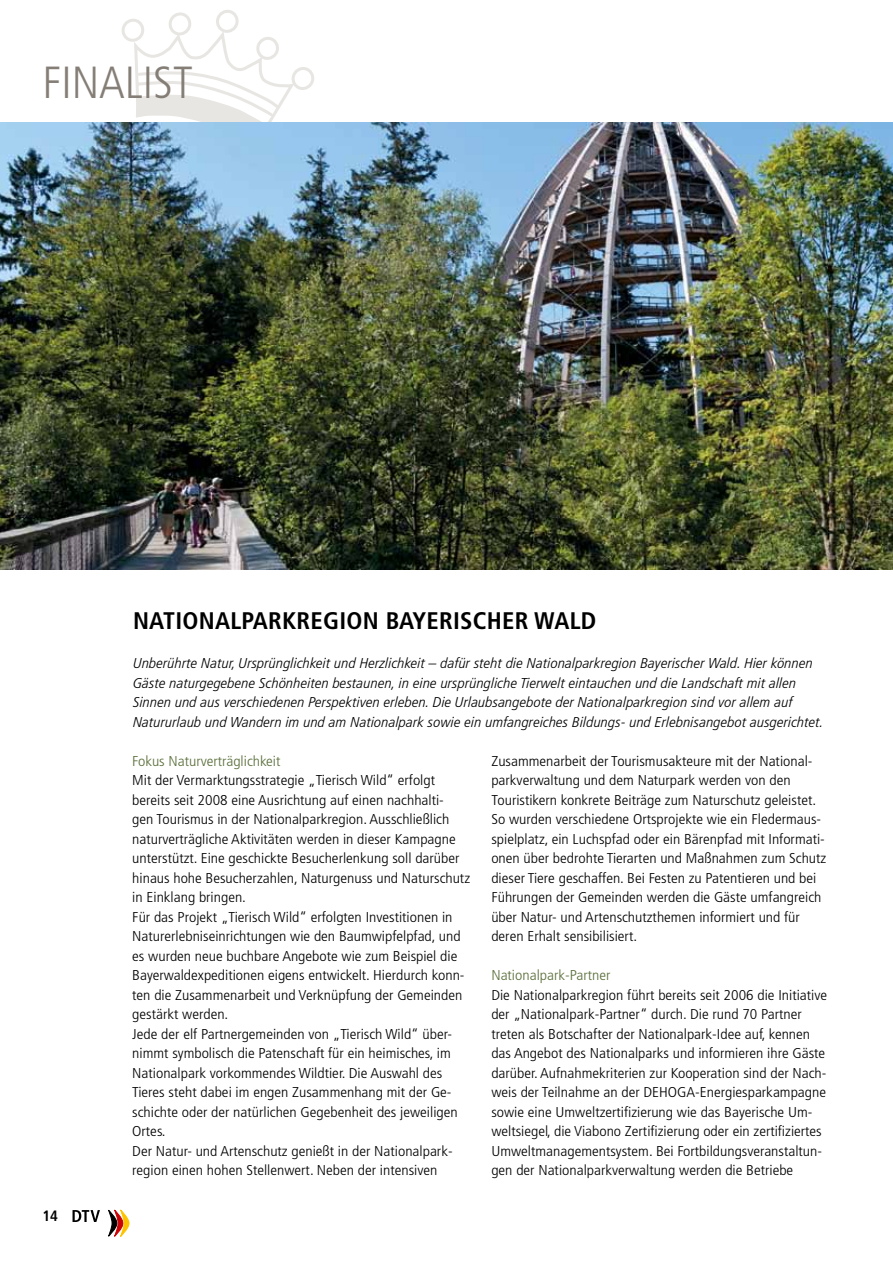
<style>
.page{position:relative;width:893px;height:1263px;background:#fff}
.page>*{position:absolute;margin:0;border:0;box-sizing:border-box;transform-origin:0 0}
.t1{font:300 condensed 45px "Frutiger LT Pro";color:#857e76}
.t2{font:700 condensed 24px "Frutiger LT Pro";letter-spacing:.01em;color:#000}
.t3{font:700 condensed 15px "Frutiger LT Pro";color:#000}
.t4{font:300 condensed 14.25px/19.5px "Frutiger LT Pro";color:#000;scale:1.1 1}
.t5{font:italic 300 condensed 14.25px/19.5px "Frutiger LT Pro";color:#000;scale:1.1 1}
.t6{font:300 condensed 14.25px "Frutiger LT Pro";color:#596e39;scale:1.1 1}
</style>
<div class="page">
<svg style="left:121px;top:10px;width:193px;height:112px"></svg>
<img style="left:0;top:122px;width:893px;height:448px">
<svg style="left:73px;top:1210px;width:27px;height:12px"></svg>
<svg style="left:108px;top:1210px;width:21px;height:26px"></svg>
<h1 class="t1" style="left:43px;top:56px;width:152px">FINALIST</h1>
<h2 class="t2" style="left:133px;top:607px;width:150px">NATIONALPARKRE</h2>
<h2 class="t2" style="left:323px;top:607px;width:275px">GION BAYERISCHER WALD</h2>
<p class="t5" style="left:133px;top:654px;width:629px">Unberührte Natur, Ursprünglichkeit und Herzlichkeit – dafür steht die Nationalparkregion Bayerischer Wald. Hier können Gäste naturgegebene Schönheiten bestaunen, in eine ursprüngliche Tierwelt eintauchen und die Landschaft mit allen Sinnen und aus verschiedenen Perspektiven erleben. Die Urlaubsangebote der Nationalparkregion sind vor allem auf Natururlaub und Wandern im und am Nationalpark sowie ein umfangreiches Bildungs- und Erlebnisangebot ausgerichtet.</p>
<p class="t3" style="left:43px;top:1207px;width:17px">14</p>
<p class="t6" style="left:132px;top:753px;width:136px">Fokus Naturverträglichkeit</p>
<p class="t4" style="left:132px;top:771px;width:309px">Mit der Vermarktungsstrategie „Tierisch Wild“ erfolgt bereits seit 2008 eine Ausrichtung auf einen nachhalti-<br>gen Tourismus in der Nationalparkregion. Ausschließlich naturverträgliche Aktivitäten werden in dieser Kampagne unterstützt. Eine geschickte Besucherlenkung soll darüber hinaus hohe Besucherzahlen, Naturgenuss und Naturschutz in Einklang bringen.<br>Für das Projekt „Tierisch Wild“ erfolgten Investitionen in Naturerlebniseinrichtungen wie den Baumwipfelpfad, und es wurden neue buchbare Angebote wie zum Beispiel die Bayerwaldexpeditionen eigens entwickelt. H ierdurch konn&shy;ten die Zusammenarbeit und Verknüpfung der Gemeinden gestärkt werden.<br>Jede der elf Partnergemeinden von „Tierisch Wild“ über&shy;nimmt symbolisch die Patenschaft für ein heimisches, im Nationalpark vorkommendes Wildtier. Die Auswahl des Tieres steht dabei im engen Zusammenhang mit der Ge&shy;schichte oder der natürlichen Gegebenheit des jeweiligen Ortes.<br>Der Natur- und Artenschutz genießt in der Nationalpark&shy;region einen hohen Stellenwert. Neben der intensiven</p>
<p class="t4" style="left:491px;top:751px;width:306px">Zusammenarbeit der Tourismusakteure mit der National&shy;parkverwaltung und dem Naturpark werden von den Touristikern konkrete Beiträge zum Naturschutz geleistet.<br>So wurden verschiedene Ortsprojekte wie ein Fledermaus&shy;spielplatz, ein Luchspfad oder ein Bärenpfad mit Informati&shy;onen über bedrohte Tierarten und Maßnahmen zum Schutz dieser Tiere geschaffen. Bei Festen zu Patentieren und bei Führungen der Gemeinden werden die Gäste umfangreich über Natur- und Artenschutzthemen informiert und für deren Erhalt sensibilisiert.</p>
<p class="t6" style="left:491px;top:967px;width:110px">Nationalpark-Partner</p>
<p class="t4" style="left:491px;top:985px;width:307px">Die Nationalparkregion führt bereits seit 2006 die Initiative der „Nationalpark-Partner“ durch. Die rund 70 Partner treten als Botschafter der Nationalpark-Idee auf, kennen das Angebot des Nationalparks und informieren ihre Gäste darüber. Aufnahmekriterien zur Kooperation sind der Nach&shy;weis der Teilnahme an der DEHOGA-Energiesparkampagne sowie eine Umweltzertifizierung wie das Bayerische Um&shy;weltsiegel, die Viabono Zertifizierung oder ein zertifiziertes Umweltmanagementsystem. Bei Fortbildungsveranstaltun&shy;gen der Nationalparkverwaltung werden die Betriebe</p>
</div>
